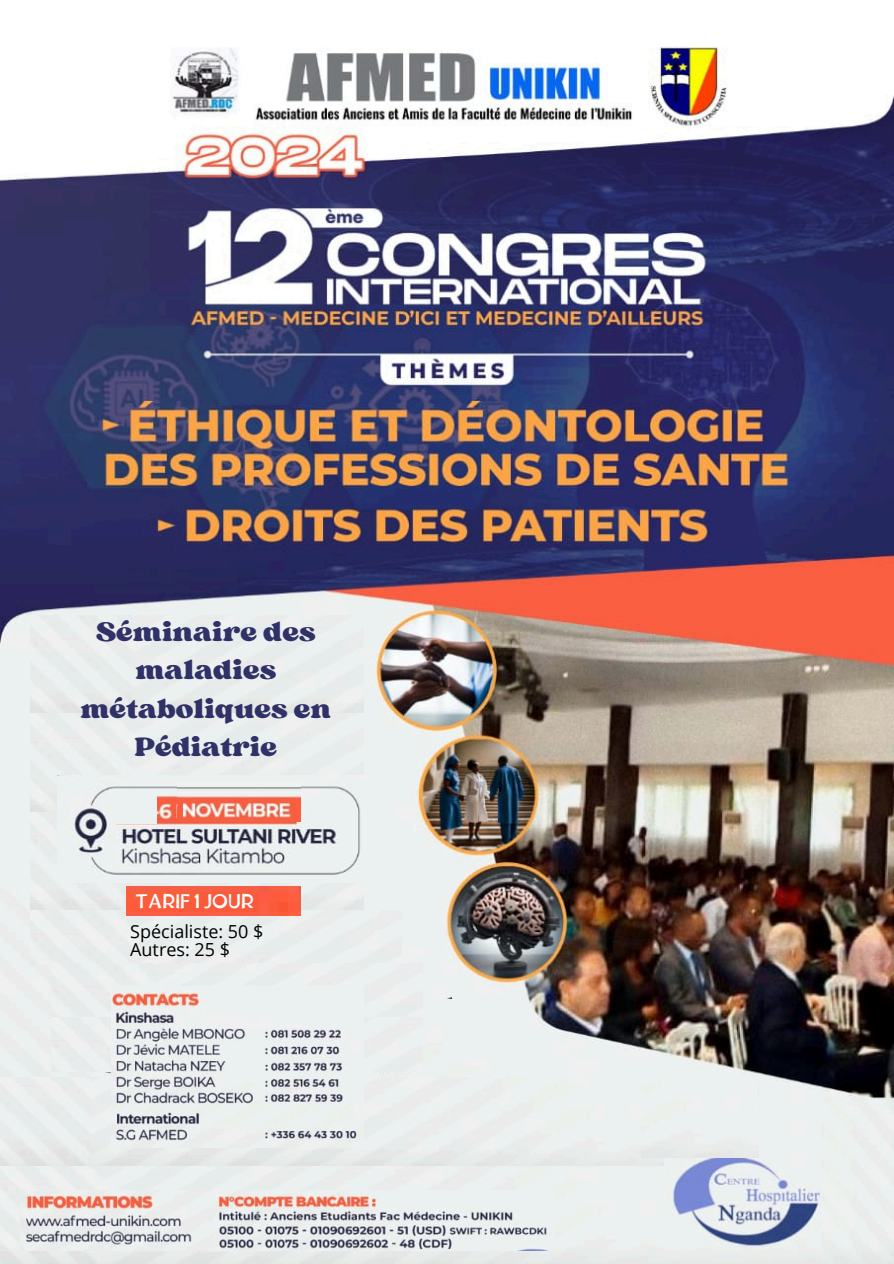
<style>
.page{position:relative;width:894px;height:1264px;background:#fff}
.page>*{position:absolute;margin:0;border:0;box-sizing:border-box;transform-origin:0 0}
.t1{font:28.05px/38.2px "Sergio Trendy";color:#2f3167;text-align:center}
.t2{font:19.5px "Tufuli Arabic";color:#fff}
.t3{font:18px "Open Sans";color:#000}
</style>
<div class="page">
<img style="left:0;top:46px;width:893px;height:1217px">
<div style="left:31px;top:616px;width:332px;height:293px;background:#ebebeb"></div>
<img style="left:20px;top:1189px;width:535px;height:61px">
<div style="left:31px;top:910px;width:370px;height:54px;background:#ebedeb"></div>
<img style="left:57px;top:775px;width:317px;height:107px">
<img style="left:178px;top:782px;width:122px;height:39px">
<img style="left:422px;top:975px;width:29px;height:23px">
<img style="left:114px;top:791px;width:42px;height:32px">
<img style="left:0;top:1077px;width:663px;height:88px">
<div style="left:52px;top:963px;width:370px;height:108px;background:#ebeeeb"></div>
<img style="left:111px;top:986px;width:252px;height:161px">
<img style="left:641px;top:1085px;width:117px;height:72px">
<img style="left:126px;top:886px;width:174px;height:30px">
<p class="t1" style="left:80px;top:612px;width:252px">Séminaire des maladies métaboliques en<br>Pédiatrie</p>
<h2 class="t2" style="left:135px;top:893px;width:120px">TARIF 1 JOUR</h2>
<p class="t3" style="left:130px;top:918px;width:135px">Spécialiste: 50 $</p>
<p class="t3" style="left:130px;top:936px;width:101px">Autres: 25 $</p>
</div>
